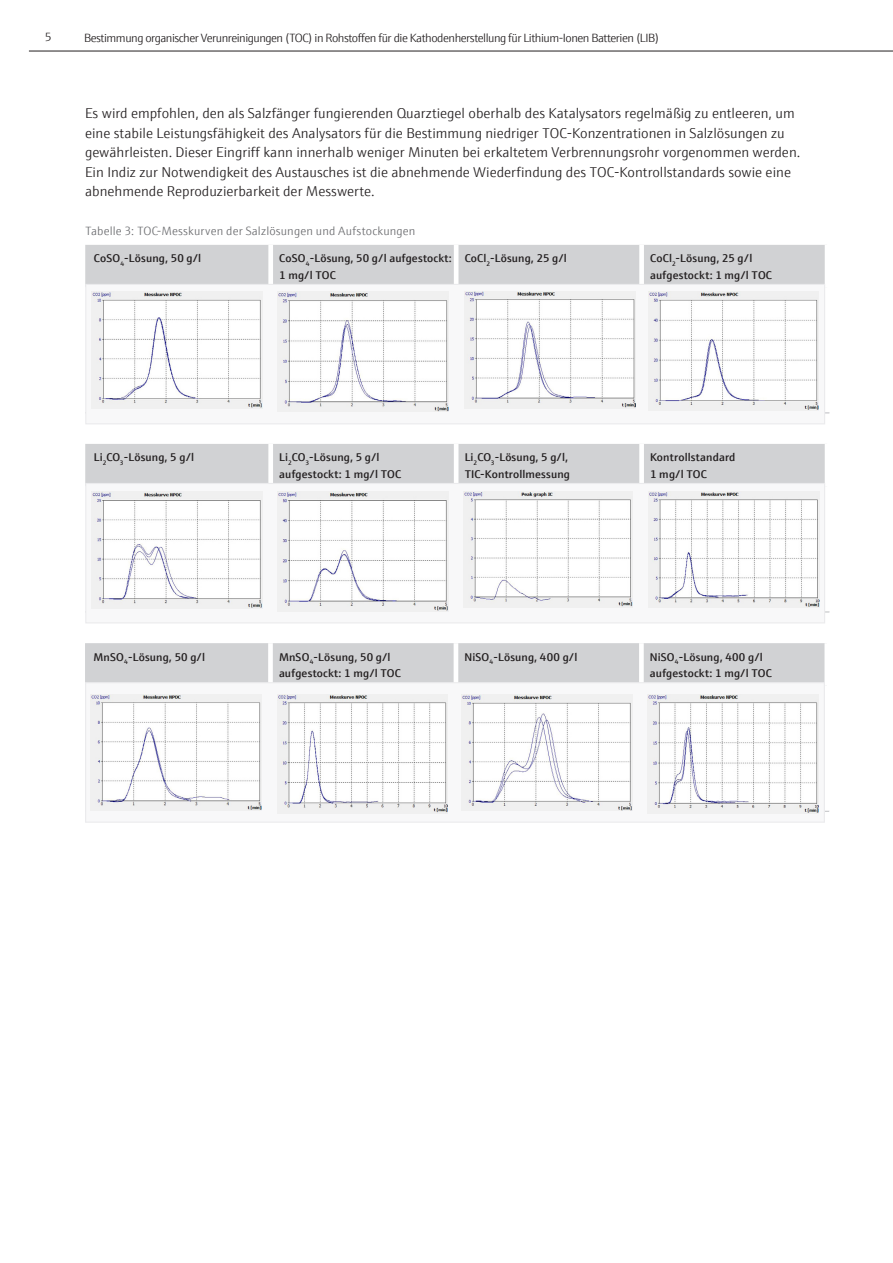
<style>
.page{position:relative;width:893px;height:1263px;background:#fff}
.page>*{position:absolute;margin:0;border:0;box-sizing:border-box;transform-origin:0 0}
.Fließtext{font:300 14.25px/19.5px "E+H Sans";color:#231f20}
.t1{font:300 12px "E+H Sans";letter-spacing:-.04em;color:#231f20}
.Legende_8_pt_grau{font:300 12px "E+H Sans";letter-spacing:.015em;color:#6c6d70}
.Tabelle_Subheadline_7_5pt_Demi_schwarz{font:600 11.25px/16.5px "E+H Sans";letter-spacing:.015em;color:#231f20}
</style>
<div class="page">
<hr style="left:29px;top:51px;width:864px;height:1px;background:#231f20">
<div style="left:85px;top:245px;width:740px;height:39px;background:#d1d2d4"></div>
<div style="left:268px;top:245px;width:5px;height:42px;background:#fff"></div>
<hr style="left:642px;top:412px;width:187px;height:1px;background:#bcbdc0">
<hr style="left:454px;top:245px;width:4px;height:42px;background:#fff">
<div style="left:639px;top:245px;width:5px;height:42px;background:#fff"></div>
<div style="left:85px;top:284px;width:740px;height:140px;background:#f8f8f9;border:1px solid #ebebed"></div>
<img style="left:92px;top:291px;width:171px;height:117px">
<img style="left:278px;top:291px;width:171px;height:120px">
<img style="left:464px;top:291px;width:171px;height:117px">
<img style="left:648px;top:291px;width:170px;height:119px">
<div style="left:85px;top:444px;width:740px;height:39px;background:#d1d2d4"></div>
<div style="left:268px;top:444px;width:5px;height:42px;background:#fff"></div>
<hr style="left:642px;top:611px;width:187px;height:1px;background:#bcbdc0">
<hr style="left:454px;top:444px;width:4px;height:42px;background:#fff">
<div style="left:639px;top:444px;width:5px;height:42px;background:#fff"></div>
<div style="left:85px;top:483px;width:740px;height:140px;background:#f8f8f9;border:1px solid #ebebed"></div>
<img style="left:92px;top:491px;width:171px;height:117px">
<img style="left:278px;top:491px;width:170px;height:120px">
<div style="left:85px;top:643px;width:739px;height:39px;background:#d1d2d4"></div>
<div style="left:268px;top:643px;width:5px;height:42px;background:#fff"></div>
<hr style="left:641px;top:810px;width:188px;height:2px;background:#bcbdc0">
<hr style="left:454px;top:643px;width:4px;height:42px;background:#fff">
<div style="left:639px;top:643px;width:5px;height:42px;background:#fff"></div>
<div style="left:85px;top:682px;width:740px;height:141px;background:#f8f8f9;border:1px solid #ebebed"></div>
<img style="left:277px;top:694px;width:170px;height:119px">
<img style="left:461px;top:694px;width:171px;height:116px">
<img style="left:648px;top:694px;width:171px;height:120px">
<img style="left:648px;top:491px;width:171px;height:117px">
<img style="left:463px;top:491px;width:170px;height:116px">
<img style="left:91px;top:694px;width:171px;height:116px">
<p class="t1" style="left:45px;top:29px;width:8px">5</p>
<p class="t1" style="left:84px;top:29px;width:576px">Bestimmung organischer Verunreinigungen (TOC) in Rohstoffen für die Kathodenherstellung für Lithium-Ionen Batterien (LIB)</p>
<p class="Fließtext" style="left:85px;top:103px;width:717px">Es wird empfohlen, den als Salzfänger fungierenden Quarztiegel oberhalb des Katalysators regelmäßig zu entleeren, um eine stabile Leistungsfähigkeit des Analysators für die Bestimmung niedriger TOC-Konzentrationen in Salzlösungen zu gewährleisten. Dieser Eingriff kann innerhalb weniger Minuten bei erkaltetem Verbrennungsrohr vorgenommen werden.<br>Ein Indiz zur Notwendigkeit des Austausches ist die abnehmende Wiederfindung des TOC-Kontrollstandards sowie eine abnehmende Reproduzierbarkeit der Messwerte.</p>
<p class="Legende_8_pt_grau" style="left:85px;top:222px;width:332px">Tabelle 3: TOC-Messkurven der Salzlösungen und Aufstockungen</p>
<p class="Tabelle_Subheadline_7_5pt_Demi_schwarz" style="left:94px;top:249px;width:109px">CoSO<sub>4</sub>-Lösung, 50 g/l</p>
<p class="Tabelle_Subheadline_7_5pt_Demi_schwarz" style="left:279px;top:249px;width:174px">CoSO<sub>4</sub>-Lösung, 50 g/l aufgestockt:<br>1 mg/l TOC</p>
<p class="Tabelle_Subheadline_7_5pt_Demi_schwarz" style="left:465px;top:249px;width:104px">CoCl<sub>2</sub>-Lösung, 25 g/l</p>
<p class="Tabelle_Subheadline_7_5pt_Demi_schwarz" style="left:650px;top:249px;width:104px">CoCl<sub>2</sub>-Lösung, 25 g/l</p>
<p class="Tabelle_Subheadline_7_5pt_Demi_schwarz" style="left:650px;top:266px;width:123px">aufgestockt: 1 mg/l TOC</p>
<p class="Tabelle_Subheadline_7_5pt_Demi_schwarz" style="left:94px;top:448px;width:102px">Li<sub>2</sub>CO<sub>3</sub>-Lösung, 5 g/l</p>
<p class="Tabelle_Subheadline_7_5pt_Demi_schwarz" style="left:279px;top:448px;width:102px">Li<sub>2</sub>CO<sub>3</sub>-Lösung, 5 g/l</p>
<p class="Tabelle_Subheadline_7_5pt_Demi_schwarz" style="left:279px;top:465px;width:123px">aufgestockt: 1 mg/l TOC</p>
<p class="Tabelle_Subheadline_7_5pt_Demi_schwarz" style="left:465px;top:448px;width:105px">Li<sub>2</sub>CO<sub>3</sub>-Lösung, 5 g/l,</p>
<p class="Tabelle_Subheadline_7_5pt_Demi_schwarz" style="left:465px;top:465px;width:107px">TIC-Kontrollmessung</p>
<p class="Tabelle_Subheadline_7_5pt_Demi_schwarz" style="left:650px;top:448px;width:87px">Kontrollstandard</p>
<p class="Tabelle_Subheadline_7_5pt_Demi_schwarz" style="left:650px;top:465px;width:58px">1 mg/l TOC</p>
<p class="Tabelle_Subheadline_7_5pt_Demi_schwarz" style="left:94px;top:648px;width:113px">MnSO<sub>4</sub>-Lösung, 50 g/l</p>
<p class="Tabelle_Subheadline_7_5pt_Demi_schwarz" style="left:279px;top:648px;width:113px">MnSO<sub>4</sub>-Lösung, 50 g/l</p>
<p class="Tabelle_Subheadline_7_5pt_Demi_schwarz" style="left:279px;top:664px;width:123px">aufgestockt: 1 mg/l TOC</p>
<p class="Tabelle_Subheadline_7_5pt_Demi_schwarz" style="left:464px;top:648px;width:114px">NiSO<sub>4</sub>-Lösung, 400 g/l</p>
<p class="Tabelle_Subheadline_7_5pt_Demi_schwarz" style="left:650px;top:648px;width:114px">NiSO<sub>4</sub>-Lösung, 400 g/l</p>
<p class="Tabelle_Subheadline_7_5pt_Demi_schwarz" style="left:650px;top:664px;width:123px">aufgestockt: 1 mg/l TOC</p>
</div>
